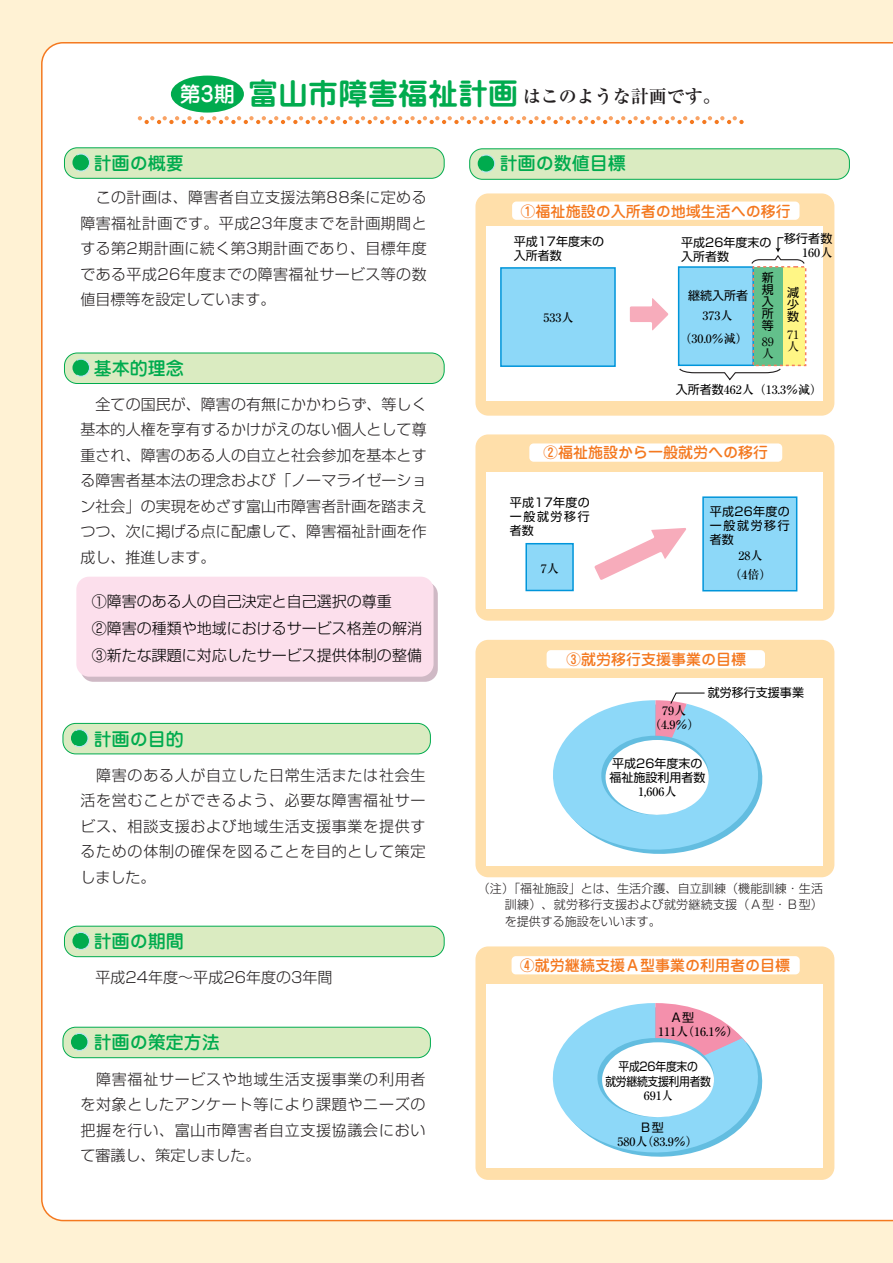
<style>
.page{position:relative;width:893px;height:1263px;background:#fff}
.page>*{position:absolute;margin:0;border:0;box-sizing:border-box;transform-origin:0 0}
.t1{font:500 18px "Jun 34";color:#00ab4e}
.t2{font:700 18px "Ryumin";color:#231f20}
.t3{font:300 15px/25.5px "Shin Go";letter-spacing:.025em;color:#231f20;text-align:justify}
.t4{font:300 15px/27px "Shin Go";color:#000}
.t5{font:500 15px "Jun 34";color:#f47920}
.t6{font:300 15px "Shin Go";color:#231f20}
.t7{font:12px/14.2px "Shin Go";color:#000;text-align:justify}
.t8{font:500 12px/23.2px "Ryumin";color:#000;text-align:center}
.t9{font:300 12px/16.5px "Shin Go";letter-spacing:.01em;color:#231f20;text-align:justify}
.t10{font:12px/14.2px "Shin Go";letter-spacing:-.025em;color:#000;text-align:center;scale:.9 1}
.t11{font:12px/12px "Ryumin";color:#000}
.s1{font-family:"Jun 34";font-weight:500;font-size:21px;color:#fff}
.s2{font-family:"Jun 501";font-size:30px;color:#00ab4e}
.s3{font-family:"Shin Go";font-weight:400}
.s4{font-family:"Ryumin";font-weight:500}
</style>
<div class="page">
<div style="left:0;top:0;width:892px;height:1263px;background:#fff2d4"></div>
<div style="left:41px;top:42px;width:851px;height:1179px;background:#fff"></div>
<div style="left:475px;top:193px;width:359px;height:223px;background:#ffdfaa;border-radius:13px"></div>
<div style="left:486px;top:227px;width:336px;height:174px;background:#fff"></div>
<div style="left:475px;top:434px;width:359px;height:187px;background:#ffdfaa;border-radius:13px"></div>
<div style="left:486px;top:473px;width:336px;height:136px;background:#fff"></div>
<div style="left:475px;top:640px;width:359px;height:237px;background:#ffdfaa;border-radius:13px"></div>
<div style="left:486px;top:678px;width:336px;height:188px;background:#fff"></div>
<div style="left:475px;top:946px;width:359px;height:234px;background:#ffdfaa;border-radius:13px"></div>
<div style="left:486px;top:985px;width:336px;height:183px;background:#fff"></div>
<div style="left:64px;top:147px;width:380px;height:32px;background:#daebc1;border:1px solid #00ab4e;border-radius:13px"></div>
<div style="left:72px;top:154px;width:18px;height:17px;background:#00ab4e;border:1px dashed #b8e5fa;border-radius:50%"></div>
<div style="left:64px;top:353px;width:380px;height:31px;background:#daebc1;border:1px solid #00ab4e;border-radius:13px"></div>
<div style="left:72px;top:359px;width:18px;height:17px;background:#00ab4e;border:1px dashed #b8e5fa;border-radius:50%"></div>
<div style="left:63px;top:723px;width:368px;height:31px;background:#daebc1;border:1px solid #00ab4e;border-radius:13px"></div>
<div style="left:71px;top:729px;width:17px;height:18px;background:#00ab4e;border:1px dashed #b8e5fa;border-radius:50%"></div>
<div style="left:63px;top:1027px;width:368px;height:31px;background:#daebc1;border:1px solid #00ab4e;border-radius:13px"></div>
<div style="left:71px;top:1033px;width:17px;height:18px;background:#00ab4e;border:1px dashed #b8e5fa;border-radius:50%"></div>
<div style="left:64px;top:926px;width:380px;height:31px;background:#daebc1;border:1px solid #00ab4e;border-radius:13px"></div>
<div style="left:72px;top:932px;width:18px;height:18px;background:#00ab4e;border:1px dashed #b8e5fa;border-radius:50%"></div>
<div style="left:469px;top:148px;width:380px;height:32px;background:#daebc1;border:1px solid #00ab4e;border-radius:13px"></div>
<div style="left:477px;top:155px;width:18px;height:17px;background:#00ab4e;border:1px dashed #b8e5fa;border-radius:50%"></div>
<div style="left:171px;top:76px;width:73px;height:37px;background:#00ab4e;border-radius:50%"></div>
<svg style="left:138px;top:116px;width:605px;height:8px;background:#fcdfca"></svg>
<div style="left:512px;top:202px;width:287px;height:18px;background:#fff;border-radius:4px"></div>
<div style="left:529px;top:443px;width:253px;height:19px;background:#fff;border-radius:4px"></div>
<div style="left:546px;top:650px;width:219px;height:18px;background:#fff;border-radius:4px"></div>
<div style="left:511px;top:956px;width:288px;height:18px;background:#fff;border-radius:4px"></div>
<div style="left:525px;top:543px;width:48px;height:48px;background:#8dd8f8;border:2px solid #0095da"></div>
<svg style="left:500px;top:267px;width:116px;height:100px;background:#85d4f6"></svg>
<svg style="left:630px;top:298px;width:38px;height:33px"></svg>
<svg style="left:594px;top:528px;width:92px;height:52px"></svg>
<div style="left:702px;top:496px;width:95px;height:95px;background:#8dd8f8;border:2px solid #0095da"></div>
<svg style="left:678px;top:237px;width:129px;height:144px"></svg>
<div style="left:81px;top:582px;width:357px;height:100px;background:#cfb9c5;border-radius:13px"></div>
<div style="left:76px;top:577px;width:357px;height:100px;background:#fcdfec;border-radius:13px"></div>
<svg style="left:553px;top:692px;width:210px;height:162px"></svg>
<svg style="left:552px;top:1003px;width:211px;height:154px"></svg>
<p class="t2" style="left:180px;top:90px;width:542px"><span class="s1">第3期</span> <span class="s2">富山市障害福祉計画</span> はこのような計画です。</p>
<p class="t1" style="left:94px;top:156px;width:92px">計画の概要</p>
<p class="t3" style="left:80px;top:187px;width:348px">　この計画は、障害者自立支援法第88条に定める障害福祉計画です。平成23年度までを計画期間とする第2期計画に続く第3期計画であり、目標年度である平成26年度までの障害福祉サービス等の数値目標等を設定しています。</p>
<p class="t1" style="left:94px;top:361px;width:92px">基本的理念</p>
<p class="t3" style="left:80px;top:393px;width:347px">　全ての国民が、障害の有無にかかわらず、等しく基本的人権を享有するかけがえのない個人として尊重され、障害のある人の自立と社会参加を基本とする障害者基本法の理念および「ノーマライゼーション社会」の実現をめざす富山市障害者計画を踏まえつつ、次に掲げる点に配慮して、障害福祉計画を作成し、推進します。</p>
<p class="t4" style="left:92px;top:590px;width:331px">①障害のある人の自己決定と自己選択の尊重<br>②障害の種類や地域におけるサービス格差の解消<br>③新たな課題に対応したサービス提供体制の整備</p>
<p class="t1" style="left:94px;top:732px;width:92px">計画の目的</p>
<p class="t3" style="left:80px;top:764px;width:346px">　障害のある人が自立した日常生活または社会生活を営むことができるよう、必要な障害福祉サービス、相談支援および地域生活支援事業を提供するための体制の確保を図ることを目的として策定しました。</p>
<p class="t1" style="left:94px;top:935px;width:92px">計画の期間</p>
<p class="t6" style="left:95px;top:972px;width:238px">平成24年度～平成26年度の3年間</p>
<p class="t1" style="left:94px;top:1036px;width:128px">計画の策定方法</p>
<p class="t3" style="left:80px;top:1069px;width:346px">　障害福祉サービスや地域生活支援事業の利用者を対象としたアンケート等により課題やニーズの把握を行い、富山市障害者自立支援協議会において審議し、策定しました。</p>
<p class="t1" style="left:500px;top:157px;width:128px">計画の数値目標</p>
<p class="t5" style="left:520px;top:206px;width:271px">①福祉施設の入所者の地域生活への移行</p>
<p class="t7" style="left:513px;top:235px;width:92px">平成17年度末の入所者数</p>
<p class="t7" style="left:681px;top:237px;width:92px">平成26年度末の入所者数</p>
<p class="t7" style="left:688px;top:289px;width:61px">継続入所者</p>
<p class="t7" style="left:761px;top:273px;width:13px;line-height:12px">新規入所等</p>
<p class="t11" style="left:761px;top:337px;width:13px">89人</p>
<p class="t8" style="left:543px;top:307px;width:31px">533人</p>
<p class="t8" style="left:679px;top:305px;width:70px;text-align:left;text-indent:23px">373人（30.0％減）</p>
<p class="t7" style="left:784px;top:233px;width:49px">移行者数</p>
<p class="t8" style="left:802px;top:243px;width:31px">160人</p>
<p class="t7" style="left:787px;top:288px;width:13px;line-height:12px">減少数</p>
<p class="t11" style="left:787px;top:330px;width:13px">71人</p>
<p class="t8" style="left:675px;top:380px;width:148px"><span class="s3">入所者数</span>462人（13.3％減）</p>
<p class="t5" style="left:543px;top:447px;width:226px">②福祉施設から一般就労への移行</p>
<p class="t7" style="left:510px;top:496px;width:82px">平成17年度の一般就労移行者数</p>
<p class="t8" style="left:540px;top:559px;width:19px">7人</p>
<p class="t7" style="left:709px;top:505px;width:82px">平成26年度の一般就労移行者数</p>
<p class="t8" style="left:729px;top:548px;width:43px;line-height:18.3px">28人（4倍）</p>
<p class="t5" style="left:566px;top:654px;width:181px">③就労移行支援事業の目標</p>
<p class="t8" style="left:649px;top:705px;width:52px;line-height:14.2px">79人（4.9％）</p>
<p class="t7" style="left:708px;top:687px;width:97px">就労移行支援事業</p>
<p class="t7" style="left:609px;top:757px;width:97px">平成26年度末の福祉施設利用者数</p>
<p class="t8" style="left:638px;top:782px;width:40px">1,606人</p>
<p class="t9" style="left:505px;top:882px;width:319px;text-indent:-27px">（注）「福祉施設」とは、生活介護、自立訓練（機能訓練・生活訓練）、就労移行支援および就労継続支援（Ａ型・Ｂ型）を提供する施設をいいます。</p>
<p class="t5" style="left:520px;top:960px;width:271px">④就労継続支援Ａ型事業の利用者の目標</p>
<p class="t7" style="left:658px;top:1011px;width:37px">　Ａ型</p>
<p class="t8" style="left:658px;top:1022px;width:82px">111人（16.1％）</p>
<p class="t10" style="left:605px;top:1061px;width:119px">平成26年度末の<br>就労継続支援利用者数</p>
<p class="t8" style="left:643px;top:1085px;width:30px">691人</p>
<p class="t7" style="left:639px;top:1122px;width:37px">Ｂ型<span class="s4">　</span></p>
<p class="t8" style="left:617px;top:1132px;width:82px">580人（83.9％）</p>
</div>
